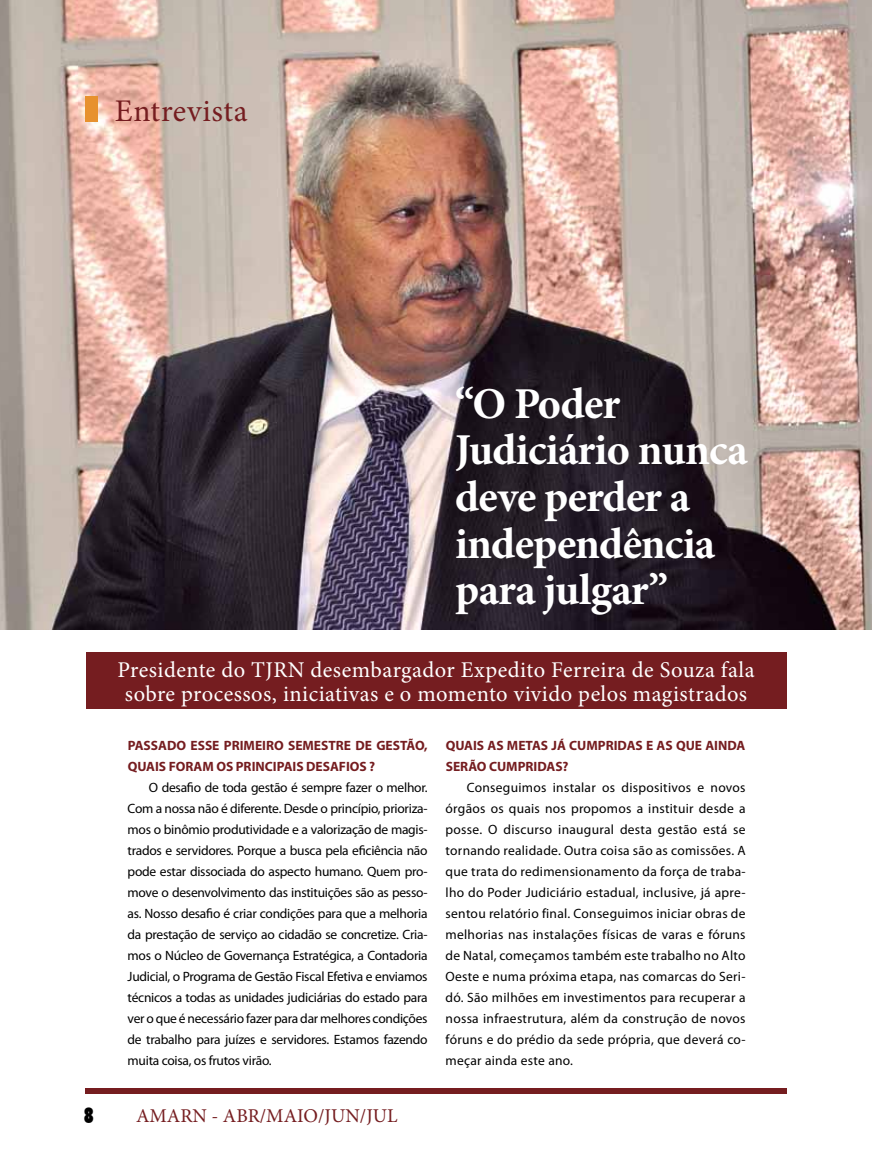
<style>
.page{position:relative;width:872px;height:1170px;background:#fff}
.page>*{position:absolute;margin:0;border:0;box-sizing:border-box;transform-origin:0 0}
.t1{font:700 44.1px/46.5px "Minion Pro";letter-spacing:-.02em;color:#fff}
.t2{font:31.5px "Minion Pro";letter-spacing:.02em;color:#751d20}
.t3{font:22.5px/24px "Minion Pro";letter-spacing:.02em;color:#fff;text-align:center}
.t4{font:21px "Poplar Std";color:#000}
.t5{font:19.5px "Minion Pro";color:#751d20}
.t6{font:13.5px/21px "Myriad Pro";letter-spacing:.005em;color:#000;text-align:justify}
.t7{font:700 13.5px "Myriad Pro";color:#751d20}
</style>
<div class="page">
<div style="left:86px;top:652px;width:700px;height:56px;background:#751d20"></div>
<img style="left:0;top:0;width:872px;height:629px">
<div style="left:85px;top:96px;width:12px;height:26px;background:#e7912e"></div>
<div style="left:86px;top:1088px;width:701px;height:5px;background:#751d20"></div>
<h2 class="t2" style="left:115px;top:90px;width:134px">Entrevista</h2>
<h1 class="t1" style="left:455px;top:380px;width:294px">“O Poder<br>Judiciário nunca deve perder a independência para julgar”</h1>
<h3 class="t3" style="left:117px;top:657px;width:639px">Presidente do TJRN desembargador Expedito Ferreira de Souza fala sobre processos, iniciativas e o momento vivido pelos magistrados</h3>
<p class="t7" style="left:128px;top:736px;width:17px">PASSADO</p>
<p class="t7" style="left:190px;top:736px;width:8px">ESSE</p>
<p class="t7" style="left:224px;top:736px;width:9px">PRIMEIRO</p>
<p class="t7" style="left:288px;top:736px;width:9px">SEMESTRE</p>
<p class="t7" style="left:355px;top:736px;width:30px">DE GESTÃO</p>
<p class="t7" style="left:424px;top:736px;width:5px">,</p>
<p class="t7" style="left:128px;top:757px;width:9px">QUAIS</p>
<p class="t7" style="left:169px;top:757px;width:10px">FORAM</p>
<p class="t7" style="left:216px;top:757px;width:28px">OS PRINCIPAIS</p>
<p class="t7" style="left:306px;top:757px;width:9px">DESAFIOS</p>
<p class="t7" style="left:369px;top:757px;width:8px">?</p>
<p class="t6" style="left:128px;top:776px;width:301px;text-indent:21px">O desafio de toda gestão é sempre fazer o melhor.<br>Com a nossa não é diferente. Desde o princípio, prioriza&shy;mos o binômio produtividade e a valorização de magis&shy;trados e servidores. Porque a busca pela eficiência não pode estar dissociada do aspecto humano. Quem pro&shy;move o desenvolvimento das instituições são as pesso&shy;as. Nosso desafio é criar condições para que a melhoria da prestação de serviço ao cidadão se concretize. Cria&shy;mos o Núcleo de Governança Estratégica, a Contadoria Judicial, o Programa de Gestão Fiscal Efetiva e enviamos técnicos a todas as unidades judiciárias do estado para ver o que é necessário fazer para dar melhores condições de trabalho para juízes e servidores. Estamos fazendo muita coisa, os frutos virão.</p>
<h3 class="t4" style="left:84px;top:1103px;width:11px">8</h3>
<h3 class="t5" style="left:136px;top:1103px;width:263px">AMARN - ABR/MAIO/JUN/JUL</h3>
<p class="t7" style="left:446px;top:736px;width:18px">QUAIS</p>
<p class="t7" style="left:487px;top:736px;width:29px">AS METAS</p>
<p class="t7" style="left:551px;top:736px;width:27px">JÁ CUMPRIDAS</p>
<p class="t7" style="left:646px;top:736px;width:40px">EAS QUE</p>
<p class="t7" style="left:705px;top:736px;width:9px">AINDA</p>
<p class="t7" style="left:446px;top:757px;width:9px">SERÃO</p>
<p class="t7" style="left:489px;top:757px;width:10px">CUMPRIDAS</p>
<p class="t7" style="left:562px;top:757px;width:8px">?</p>
<p class="t6" style="left:445px;top:776px;width:301px;text-indent:21px">Conseguimos instalar os dispositivos e novos órgãos os quais nos propomos a instituir desde a posse. O discurso inaugural desta gestão está se tornando realidade. Outra coisa são as comissões. A que trata do redimensionamento da força de traba&shy;lho do Poder Judiciário estadual, inclusive, já apre&shy;sentou relatório final. Conseguimos iniciar obras de melhorias nas instalações físicas de varas e fóruns de Natal, começamos também este trabalho no Alto Oeste e numa próxima etapa, nas comarcas do Seri&shy;dó. São milhões em investimentos para recuperar a nossa infraestrutura, além da construção de novos fóruns e do prédio da sede própria, que deverá co&shy;meçar ainda este ano.</p>
</div>
